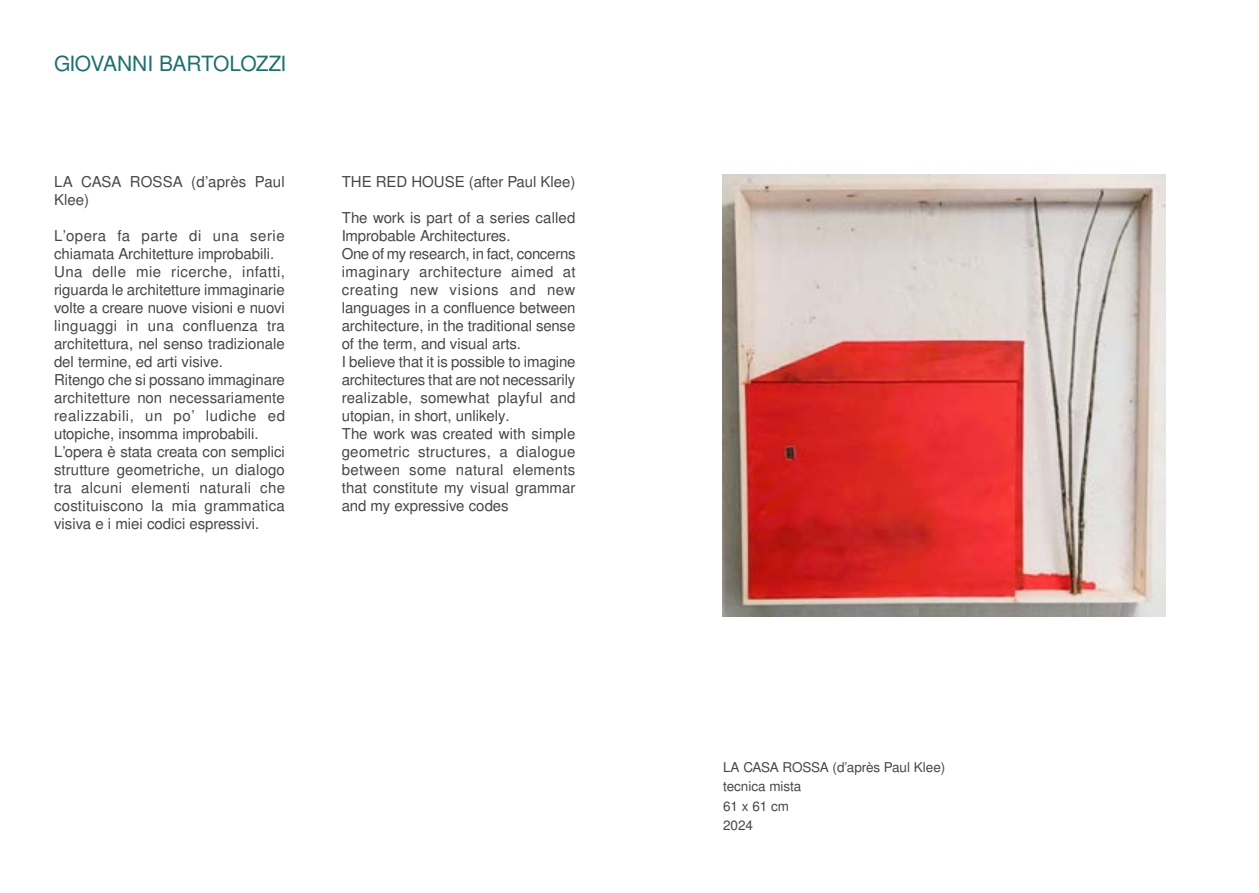
<style>
.page{position:relative;width:1259px;height:893px;background:#fff}
.page>*{position:absolute;margin:0;border:0;box-sizing:border-box;transform-origin:0 0}
.t1{font:21px "Free Sans";letter-spacing:-.03em;color:#1d706e}
.t2{font:15px/18px "Free Sans";color:#474645}
.t3{font:13.5px/19.5px "Free Sans";letter-spacing:-.005em;color:#474645}
</style>
<div class="page">
<img style="left:722px;top:175px;width:443px;height:442px">
<h1 class="t1" style="left:54px;top:49px;width:234px">GIOVANNI BARTOLOZZI</h1>
<p class="t2" style="left:54px;top:173px;width:232px">LA CASA ROSSA (d’après Paul<br>Klee)</p>
<p class="t2" style="left:54px;top:227px;width:232px">L’opera fa parte di una serie chiamata Architetture improbabili.<br>Una delle mie ricerche, infatti, riguarda le architetture immaginarie volte a creare nuove visioni e nuovi linguaggi in una confluenza tra architettura, nel senso tradizionale del termine, ed arti visive.<br>Ritengo che si possano immaginare architetture non necessariamente realizzabili, un po’ ludiche ed utopiche, insomma improbabili.<br>L’opera è stata creata con semplici strutture geometriche, un dialogo tra alcuni elementi naturali che costituiscono la mia grammatica visiva e i miei codici espressivi.</p>
<p class="t2" style="left:342px;top:173px;width:235px">THE RED HOUSE (after Paul Klee)</p>
<p class="t2" style="left:342px;top:209px;width:235px">The work is part of a series called<br>Improbable Architectures.<br>One of my research, in fact, concerns imaginary architecture aimed at creating new visions and new languages in a confluence between architecture, in the traditional sense of the term, and visual arts.<br>I believe that it is possible to imagine architectures that are not necessarily realizable, somewhat playful and utopian, in short, unlikely.<br>The work was created with simple geometric structures, a dialogue between some natural elements that constitute my visual grammar and my expressive codes</p>
<p class="t3" style="left:723px;top:758px;width:224px">LA CASA ROSSA (d’après Paul Klee) tecnica mista<br>61 x 61 cm<br>2024</p>
</div>
